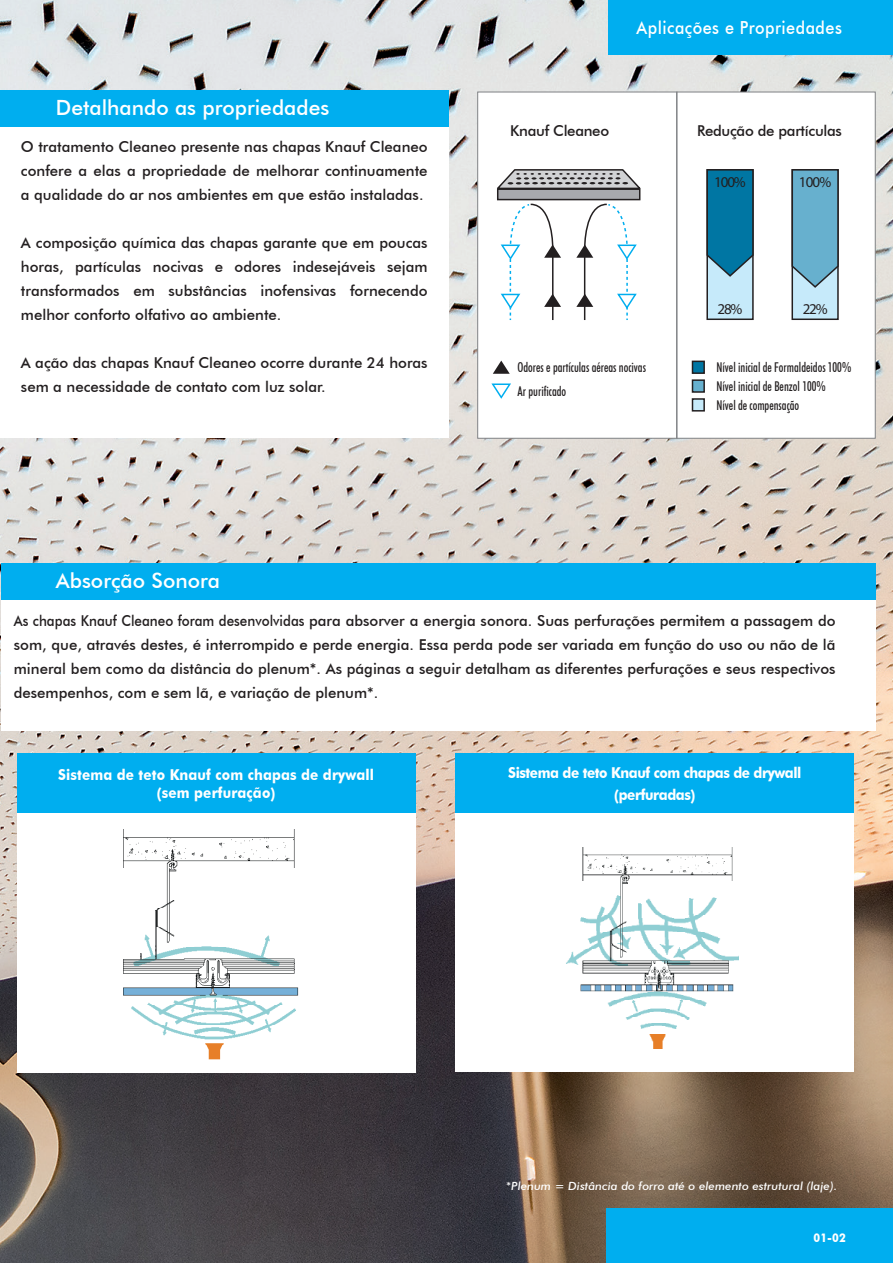
<style>
.page{position:relative;width:893px;height:1263px;background:#fff}
.page>*{position:absolute;margin:0;border:0;box-sizing:border-box;transform-origin:0 0}
.t1{font:500 21px "Futura BT";color:#fff}
.t2{font:500 18px "Futura BT";letter-spacing:.03em;color:#fff;scale:.9 1}
.t3{font:500 15px/24px "Futura BT";color:#231f20;text-align:justify}
.t4{font:500 15px/24px "Futura BT";color:#231f20;text-align:justify;scale:.9 1}
.t5{font:700 15px/18px "Futura BT";letter-spacing:.01em;color:#fff;text-align:center;scale:.9 1}
.t6{font:700 15px/22.2px "Futura BT";letter-spacing:-.03em;color:#fff;text-align:center;scale:.9 1}
.t7{font:500 15px "Futura BT";letter-spacing:-.02em;color:#231f20}
.t8{font:15px "Myriad Pro";letter-spacing:-.075em;color:#231f20}
.t9{font:500 condensed 13.5px/18.8px "Futura BT";color:#231f20;scale:.9 1}
.t10{font:700 12px "Futura BT";color:#fff;scale:.9 1}
.t11{font:italic 500 11.25px "Futura BT";color:#fff;scale:1.06 1}
</style>
<div class="page">
<img style="left:0;top:0;width:893px;height:1263px">
<div style="left:607px;top:1209px;width:286px;height:54px;background:#00aeef"></div>
<div style="left:0;top:126px;width:449px;height:312px;background:#fff"></div>
<div style="left:0;top:90px;width:449px;height:37px;background:#00aeef"></div>
<div style="left:477px;top:92px;width:399px;height:347px;background:#fff;border:1px solid #808285"></div>
<svg style="left:493px;top:361px;width:17px;height:13px"></svg>
<svg style="left:491px;top:383px;width:20px;height:16px"></svg>
<svg style="left:497px;top:169px;width:144px;height:21px;background:#afaeb0"></svg>
<div style="left:498px;top:189px;width:142px;height:11px;background:#a8a9ad"></div>
<div style="left:497px;top:188px;width:143px;height:12px;border:2px solid #231f20"></div>
<svg style="left:500px;top:203px;width:61px;height:117px"></svg>
<svg style="left:576px;top:203px;width:61px;height:117px"></svg>
<div style="left:707px;top:170px;width:46px;height:149px;background:#c6eafa"></div>
<div style="left:706px;top:169px;width:48px;height:151px;border:2px solid #231f20"></div>
<div style="left:792px;top:170px;width:46px;height:149px;background:#c6eafa"></div>
<div style="left:791px;top:169px;width:48px;height:151px;border:2px solid #231f20"></div>
<svg style="left:706px;top:169px;width:48px;height:109px;background:#18799e"></svg>
<svg style="left:791px;top:169px;width:48px;height:120px;background:#69a7c1"></svg>
<div style="left:692px;top:361px;width:12px;height:12px;background:#0076a3"></div>
<div style="left:692px;top:361px;width:13px;height:13px;border:2px solid #231f20"></div>
<div style="left:692px;top:379px;width:13px;height:14px;background:#67b0ce;border:2px solid #231f20"></div>
<div style="left:692px;top:399px;width:12px;height:12px;background:#c6eafa"></div>
<div style="left:692px;top:398px;width:13px;height:14px;border:2px solid #231f20"></div>
<hr style="left:676px;top:92px;width:2px;height:347px;background:#808285">
<div style="left:17px;top:810px;width:398px;height:263px;background:#fff"></div>
<img style="left:123px;top:830px;width:176px;height:230px">
<div style="left:17px;top:753px;width:398px;height:60px;background:#00aeef"></div>
<div style="left:456px;top:754px;width:398px;height:317px;background:#fff"></div>
<div style="left:456px;top:753px;width:398px;height:60px;background:#00aeef"></div>
<img style="left:566px;top:847px;width:173px;height:201px">
<div style="left:1px;top:563px;width:875px;height:168px;background:#fff"></div>
<div style="left:1px;top:563px;width:875px;height:37px;background:#00aeef"></div>
<div style="left:608px;top:0;width:285px;height:54px;background:#00aeef"></div>
<h1 class="t1" style="left:56px;top:94px;width:275px">Detalhando as propriedades</h1>
<p class="t3" style="left:21px;top:134px;width:408px">O tratamento Cleaneo presente nas chapas Knauf Cleaneo confere a elas a propriedade de melhorar continuamente a qualidade do ar nos ambientes em que estão instaladas.</p>
<p class="t3" style="left:21px;top:230px;width:408px">A composição química das chapas garante que em poucas horas, partículas nocivas e odores indesejáveis sejam transformados em substâncias inofensivas fornecendo melhor conforto olfativo ao ambiente.</p>
<p class="t3" style="left:21px;top:350px;width:408px">A ação das chapas Knauf Cleaneo ocorre durante 24 horas sem a necessidade de contato com luz solar.</p>
<p class="t2" style="left:637px;top:17px;width:230px">Aplicações e Propriedades</p>
<p class="t7" style="left:510px;top:121px;width:100px">Knauf Cleaneo</p>
<p class="t7" style="left:697px;top:121px;width:146px">Redução de partículas</p>
<p class="t8" style="left:714px;top:173px;width:33px">100%</p>
<p class="t8" style="left:799px;top:173px;width:34px">100%</p>
<p class="t8" style="left:718px;top:300px;width:26px">28%</p>
<p class="t8" style="left:803px;top:300px;width:26px">22%</p>
<p class="t9" style="left:518px;top:355px;width:144px;line-height:24px">Odores e partículas aéreas nocivas<br>Ar purificado</p>
<p class="t9" style="left:716px;top:358px;width:151px">Nível inicial de Formaldeidos 100%<br>Nível inicial de Benzol 100%<br>Nível de compensação</p>
<h1 class="t1" style="left:56px;top:568px;width:166px">Absorção Sonora</h1>
<p class="t4" style="left:14px;top:608px;width:915px">As chapas Knauf Cleaneo foram desenvolvidas para absorver a energia sonora. Suas perfurações permitem a passagem do som, que, através destes, é interrompido e perde energia. Essa perda pode ser variada em função do uso ou não de lã mineral bem como da distância do plenum*. As páginas a seguir detalham as diferentes perfurações e seus respectivos desempenhos, com e sem lã, e variação de plenum*.</p>
<p class="t5" style="left:58px;top:765px;width:352px">Sistema de teto Knauf com chapas de drywall (sem perfuração)</p>
<p class="t6" style="left:508px;top:761px;width:327px">Sistema de teto Knauf com chapas de drywall (perfuradas)</p>
<p class="t11" style="left:506px;top:1179px;width:314px">*Plenum = Distância do forro até o elemento estrutural (laje).</p>
<p class="t10" style="left:813px;top:1231px;width:37px">01-02</p>
</div>
